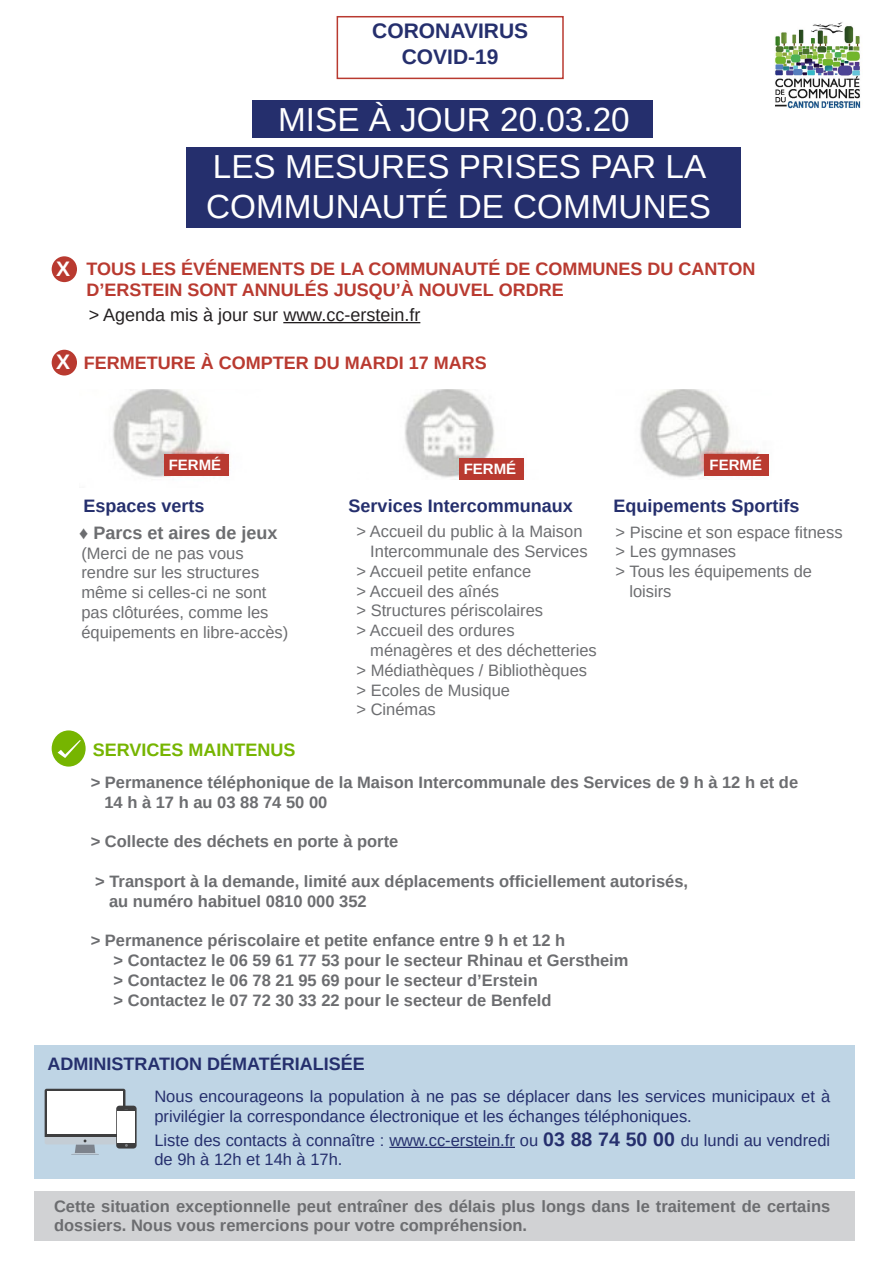
<style>
.page{position:relative;width:893px;height:1263px;background:#fff}
.page>*{position:absolute;margin:0;border:0;box-sizing:border-box;transform-origin:0 0}
.t1{font:33.3px "Arimo";color:#fff}
.t2{font:700 21px "Arimo";color:#252f6d}
.t3{font:700 21px "Arimo";color:#fff}
.t4{font:700 18px/21.6px "Arimo";color:#b93a30}
.t5{font:700 18px "Arimo";color:#252f6d}
.t6{font:18px "Arimo";color:#231f20}
.t7{font:700 18px "Arimo";color:#6c6d70}
.t8{font:700 18px "Arimo";color:#76b500}
.t9{font:700 16.5px/19.8px "Arimo";color:#6c6d70}
.t10{font:16.5px/19.8px "Arimo";color:#6c6d70}
.t11{font:16.5px/19.8px "Arimo";color:#252f6d}
.t12{font:700 15px "Arimo";color:#fff}
.s1{font-weight:700;font-size:19.5px}
</style>
<div class="page">
<div style="left:34px;top:1191px;width:821px;height:50px;background:#d1d2d4"></div>
<div style="left:34px;top:1046px;width:821px;height:133px;background:#bfd5e5"></div>
<div style="left:252px;top:100px;width:401px;height:37px;background:#252f6d"></div>
<div style="left:186px;top:147px;width:554px;height:81px;background:#252f6d"></div>
<hr style="left:389px;top:1147px;width:126px;height:1px;background:#252f6d">
<div style="left:116px;top:1106px;width:21px;height:42px;background:#3e3e3f;border-radius:3px"></div>
<div style="left:118px;top:1111px;width:17px;height:32px;background:#fff"></div>
<svg style="left:45px;top:1089px;width:83px;height:66px"></svg>
<div style="left:337px;top:16px;width:227px;height:63px;border:2px solid #b93a30"></div>
<hr style="left:283px;top:322px;width:137px;height:1px;background:#231f20">
<div style="left:52px;top:256px;width:25px;height:26px;background:#b93a30;border-radius:50%"></div>
<div style="left:52px;top:730px;width:34px;height:36px;background:#76b500;border-radius:50%"></div>
<svg style="left:58px;top:740px;width:23px;height:18px"></svg>
<div style="left:52px;top:350px;width:25px;height:25px;background:#b93a30;border-radius:50%"></div>
<img style="left:113px;top:389px;width:117px;height:89px">
<img style="left:640px;top:389px;width:129px;height:89px">
<img style="left:405px;top:389px;width:119px;height:91px">
<div style="left:704px;top:455px;width:65px;height:21px;background:#b93a30"></div>
<div style="left:459px;top:459px;width:64px;height:21px;background:#b93a30"></div>
<div style="left:164px;top:455px;width:64px;height:21px;background:#b93a30"></div>
<img style="left:775px;top:22px;width:86px;height:87px">
<p class="t2" style="left:372px;top:17px;width:157px">CORONAVIRUS</p>
<p class="t2" style="left:402px;top:42px;width:98px">COVID-19</p>
<p class="t1" style="left:278px;top:98px;width:353px">MISE À JOUR 20.03.20</p>
<p class="t1" style="left:213px;top:145px;width:495px">LES MESURES PRISES PAR LA</p>
<p class="t1" style="left:206px;top:185px;width:506px">COMMUNAUTÉ DE COMMUNES</p>
<p class="t3" style="left:56px;top:254px;width:16px">X</p>
<p class="t3" style="left:56px;top:347px;width:16px">X</p>
<p class="t4" style="left:87px;top:258px;width:670px">TOUS LES ÉVÉNEMENTS DE LA COMMUNAUTÉ DE COMMUNES DU CANTON<br>D’ERSTEIN SONT ANNULÉS JUSQU’À NOUVEL ORDRE</p>
<p class="t6" style="left:89px;top:303px;width:333px">&gt; Agenda mis à jour sur www.cc-erstein.fr</p>
<p class="t4" style="left:84px;top:352px;width:405px">FERMETURE À COMPTER DU MARDI 17 MARS</p>
<p class="t12" style="left:169px;top:454px;width:54px">FERMÉ</p>
<p class="t12" style="left:464px;top:459px;width:54px">FERMÉ</p>
<p class="t12" style="left:709px;top:454px;width:54px">FERMÉ</p>
<p class="t5" style="left:84px;top:493px;width:123px">Espaces verts</p>
<p class="t5" style="left:349px;top:493px;width:226px">Services Intercommunaux</p>
<p class="t7" style="left:79px;top:520px;width:200px">♦ Parcs et aires de jeux</p>
<p class="t10" style="left:81px;top:543px;width:208px">(Merci de ne pas vous rendre sur les structures même si celles-ci ne sont pas clôturées, comme les équipements en libre-accès)</p>
<p class="t10" style="left:370px;top:522px;width:219px;text-indent:-14px">&gt; Accueil du public à la Maison<br>Intercommunale des Services</p>
<p class="t10" style="left:356px;top:561px;width:176px">&gt; Accueil petite enfance</p>
<p class="t10" style="left:356px;top:581px;width:144px">&gt; Accueil des aînés</p>
<p class="t10" style="left:356px;top:601px;width:188px">&gt; Structures périscolaires</p>
<p class="t10" style="left:370px;top:621px;width:228px;text-indent:-14px">&gt; Accueil des ordures ménagères et des déchetteries</p>
<p class="t10" style="left:356px;top:660px;width:232px">&gt; Médiathèques / Bibliothèques</p>
<p class="t10" style="left:356px;top:680px;width:155px">&gt; Ecoles de Musique</p>
<p class="t10" style="left:356px;top:700px;width:81px">&gt; Cinémas</p>
<p class="t5" style="left:613px;top:493px;width:188px">Equipements Sportifs</p>
<p class="t10" style="left:616px;top:522px;width:228px">&gt; Piscine et son espace fitness</p>
<p class="t10" style="left:616px;top:542px;width:122px">&gt; Les gymnases</p>
<p class="t10" style="left:629px;top:562px;width:184px;text-indent:-14px">&gt; Tous les équipements de loisirs</p>
<p class="t8" style="left:93px;top:738px;width:204px">SERVICES MAINTENUS</p>
<p class="t9" style="left:91px;top:773px;width:709px">&gt; Permanence téléphonique de la Maison Intercommunale des Services de 9 h à 12 h et de</p>
<p class="t9" style="left:104px;top:792px;width:224px">14 h à 17 h au 03 88 74 50 00</p>
<p class="t9" style="left:91px;top:832px;width:309px">&gt; Collecte des déchets en porte à porte</p>
<p class="t9" style="left:95px;top:872px;width:594px">&gt; Transport à la demande, limité aux déplacements officiellement autorisés,</p>
<p class="t9" style="left:109px;top:891px;width:259px">au numéro habituel 0810 000 352</p>
<p class="t9" style="left:91px;top:931px;width:476px">&gt; Permanence périscolaire et petite enfance entre 9 h et 12 h</p>
<p class="t9" style="left:114px;top:951px;width:516px">&gt; Contactez le 06 59 61 77 53 pour le secteur Rhinau et Gerstheim</p>
<p class="t9" style="left:114px;top:971px;width:426px">&gt; Contactez le 06 78 21 95 69 pour le secteur d’Erstein</p>
<p class="t9" style="left:114px;top:990px;width:439px">&gt; Contactez le 07 72 30 33 22 pour le secteur de Benfeld</p>
<p class="t5" style="left:48px;top:1051px;width:319px">ADMINISTRATION DÉMATÉRIALISÉE</p>
<p class="t11" style="left:154px;top:1087px;width:677px">Nous encourageons la population à ne pas se déplacer dans les services municipaux et à privilégier la correspondance électronique et les échanges téléphoniques.</p>
<p class="t11" style="left:154px;top:1130px;width:677px">Liste des contacts à connaître : www.cc-erstein.fr ou <span class="s1">03 88 74 50 00</span> du lundi au vendredi de 9h à 12h et 14h à 17h.</p>
<p class="t9" style="left:54px;top:1196px;width:778px">Cette situation exceptionnelle peut entraîner des délais plus longs dans le traitement de certains dossiers. Nous vous remercions pour votre compréhension.</p>
</div>
